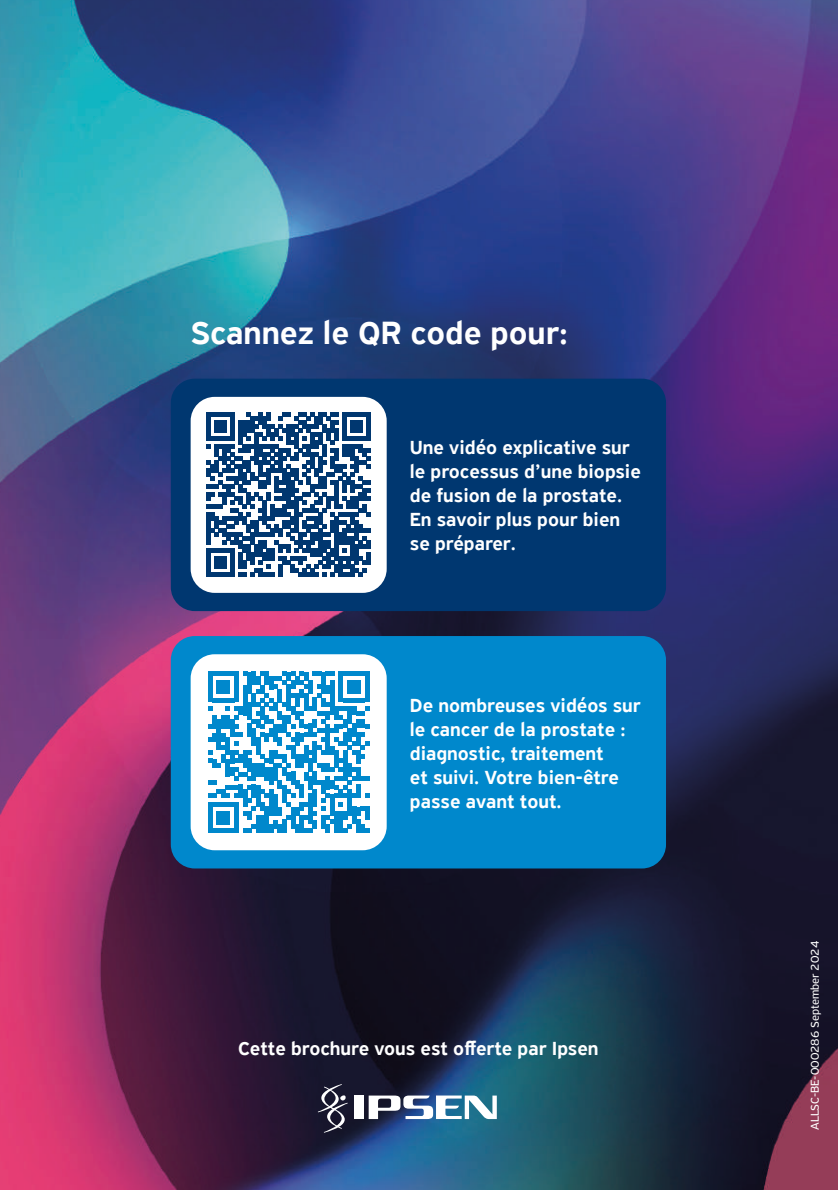
<style>
.page{position:relative;width:838px;height:1190px;background:#fff}
.page>*{position:absolute;margin:0;border:0;box-sizing:border-box;transform-origin:0 0}
.t1{font:500 34px "PF Highway Sans Pro";color:#fff}
.t2{font:500 20px/24px "PF Highway Sans Pro";color:#fff}
.t3{font:12px "PF Highway Sans Pro";color:#fff}
</style>
<div class="page">
<img style="left:0;top:0;width:838px;height:1190px">
<div style="left:171px;top:379px;width:495px;height:232px;background:#003770;border-radius:24px"></div>
<div style="left:191px;top:397px;width:196px;height:196px;background:#fff;border-radius:24px"></div>
<svg style="left:207px;top:413px;width:164px;height:164px"></svg>
<hr style="left:367px;top:553px;width:4px;height:12px;background:#003770">
<div style="left:171px;top:636px;width:495px;height:232px;background:#08c;border-radius:24px"></div>
<div style="left:191px;top:654px;width:196px;height:196px;background:#fff;border-radius:24px"></div>
<svg style="left:208px;top:672px;width:161px;height:161px"></svg>
<svg style="left:318px;top:1084px;width:30px;height:49px"></svg>
<div style="left:355px;top:1096px;width:9px;height:23px;background:#fff"></div>
<svg style="left:369px;top:1096px;width:128px;height:23px"></svg>
<h1 class="t1" style="left:191px;top:313px;width:379px">Scannez le QR code pour:</h1>
<p class="t2" style="left:410px;top:436px;width:232px">Une vidéo explicative sur le processus d’une biopsie de fusion de la prostate.<br>En savoir plus pour bien se préparer.</p>
<p class="t2" style="left:410px;top:694px;width:232px">De nombreuses vidéos sur le cancer de la prostate : diagnostic, traitement<br>et suivi. Votre bien-être passe avant tout.</p>
<p class="t2" style="left:238px;top:1037px;width:362px">Cette brochure vous est offerte par Ipsen</p>
<p class="t3" style="left:808px;top:1130px;width:191px;rotate:-90deg">ALLSC-BE-000286 September 2024</p>
</div>
